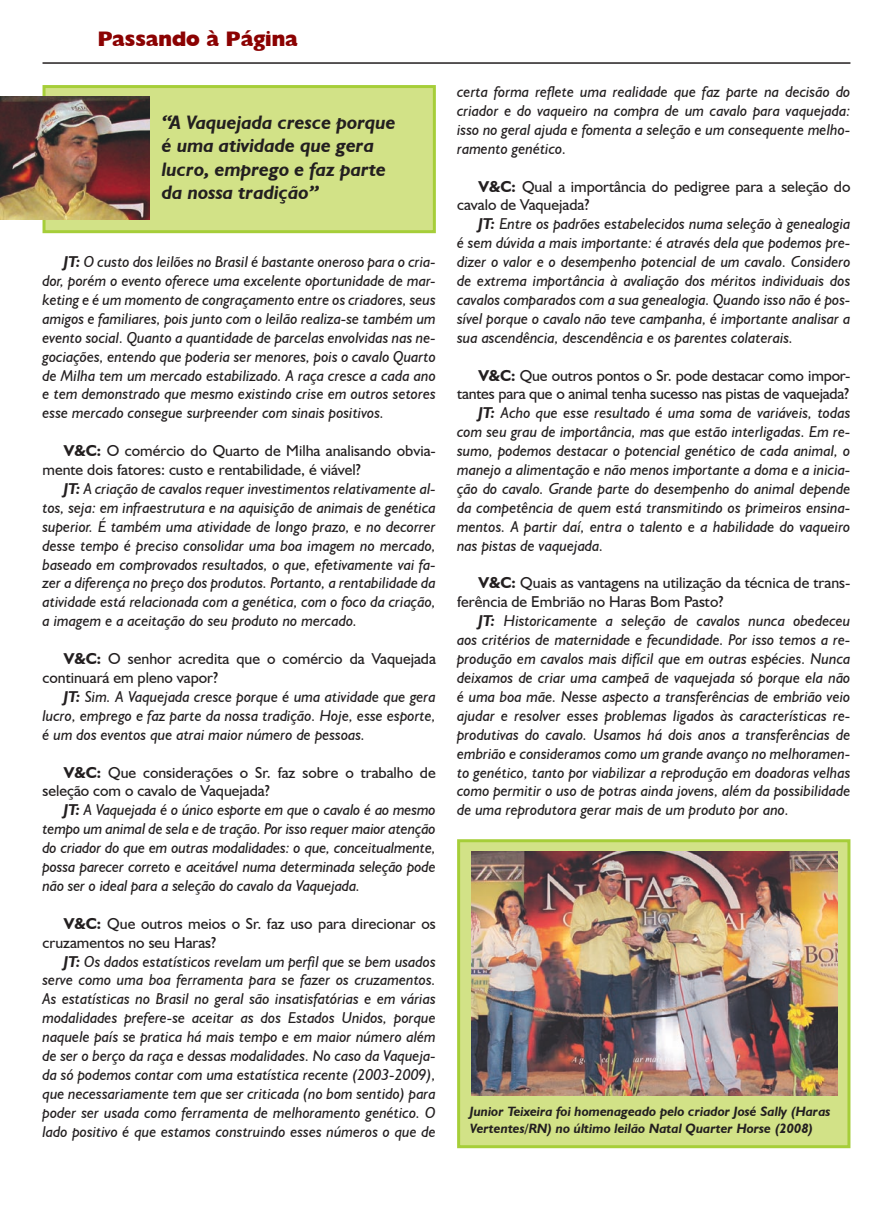
<style>
.page{position:relative;width:893px;height:1212px;background:#fff}
.page>*{position:absolute;margin:0;border:0;box-sizing:border-box;transform-origin:0 0}
.t1{font:800 21px "Humanist 521 BT";color:#8b0202}
.t2{font:italic 700 19.5px "Humanist 521 BT";color:#231f20}
.t3{font:italic 15.75px/18.9px "Humanist 521 BT";color:#231f20;text-align:justify}
.t4{font:15.75px/18.9px "Humanist 521 BT";color:#231f20}
.t5{font:italic 700 13.5px/16.2px "Humanist 521 BT";color:#231f20}
.s1{font-weight:700}
</style>
<div class="page">
<div style="left:43px;top:85px;width:393px;height:148px;background:#d2e287;border:3px solid #a6ce39"></div>
<div style="left:457px;top:839px;width:393px;height:309px;background:#d2e287;border:3px solid #a6ce39"></div>
<hr style="left:43px;top:62px;width:807px;height:2px;background:#231f20">
<img style="left:471px;top:852px;width:367px;height:244px">
<img style="left:0;top:96px;width:150px;height:124px">
<p class="t1" style="left:98px;top:25px;width:202px">Passando à Página</p>
<p class="t2" style="left:162px;top:110px;width:235px">“A Vaquejada cresce porque</p>
<p class="t2" style="left:162px;top:134px;width:214px">é uma atividade que gera</p>
<p class="t2" style="left:162px;top:157px;width:226px">lucro, emprego e faz parte</p>
<p class="t2" style="left:162px;top:180px;width:159px">da nossa tradição”</p>
<p class="t3" style="left:43px;top:252px;width:395px;text-indent:21px"><span class="s1">JT:</span> O custo dos leilões no Brasil é bastante oneroso para o cria&shy;dor, porém o evento oferece uma excelente oportunidade de mar&shy;keting e é um momento de congraçamento entre os criadores, seus amigos e familiares, pois junto com o leilão realiza-se também um evento social. Quanto a quantidade de parcelas envolvidas nas ne&shy;gociações, entendo que poderia ser menores, pois o cavalo Quarto de Milha tem um mercado estabilizado. A raça cresce a cada ano e tem demonstrado que mesmo existindo crise em outros setores esse mercado consegue surpreender com sinais positivos.</p>
<p class="t4" style="left:43px;top:441px;width:395px;text-indent:21px"><span class="s1">V&amp;C:</span> O comércio do Quarto de Milha analisando obvia&shy;mente dois fatores: custo e rentabilidade, é viável?</p>
<p class="t3" style="left:43px;top:479px;width:395px;text-indent:21px"><span class="s1">JT:</span> A criação de cavalos requer investimentos relativamente al&shy;tos, seja: em infraestrutura e na aquisição de animais de genética superior. É também uma atividade de longo prazo, e no decorrer desse tempo é preciso consolidar uma boa imagem no mercado, baseado em comprovados resultados, o que, efetivamente vai fa&shy;zer a diferença no preço dos produtos. Portanto, a rentabilidade da atividade está relacionada com a genética, com o foco da criação, a imagem e a aceitação do seu produto no mercado.</p>
<p class="t4" style="left:43px;top:649px;width:395px;text-indent:21px"><span class="s1">V&amp;C:</span> O senhor acredita que o comércio da Vaquejada continuará em pleno vapor?</p>
<p class="t3" style="left:43px;top:687px;width:395px;text-indent:21px"><span class="s1">JT:</span> Sim. A Vaquejada cresce porque é uma atividade que gera lucro, emprego e faz parte da nossa tradição. Hoje, esse esporte, é um dos eventos que atrai maior número de pessoas.</p>
<p class="t4" style="left:43px;top:762px;width:395px;text-indent:21px"><span class="s1">V&amp;C:</span> Que considerações o Sr. faz sobre o trabalho de seleção com o cavalo de Vaquejada?</p>
<p class="t3" style="left:43px;top:800px;width:395px;text-indent:21px"><span class="s1">JT:</span> A Vaquejada é o único esporte em que o cavalo é ao mesmo tempo um animal de sela e de tração. Por isso requer maior atenção do criador do que em outras modalidades: o que, conceitualmente, possa parecer correto e aceitável numa determinada seleção pode não ser o ideal para a seleção do cavalo da Vaquejada.</p>
<p class="t4" style="left:43px;top:913px;width:395px;text-indent:21px"><span class="s1">V&amp;C:</span> Que outros meios o Sr. faz uso para direcionar os cruzamentos no seu Haras?</p>
<p class="t3" style="left:43px;top:951px;width:395px;text-indent:21px"><span class="s1">JT:</span> Os dados estatísticos revelam um perfil que se bem usados serve como uma boa ferramenta para se fazer os cruzamentos.<br>As estatísticas no Brasil no geral são insatisfatórias e em várias modalidades prefere-se aceitar as dos Estados Unidos, porque naquele país se pratica há mais tempo e em maior número além de ser o berço da raça e dessas modalidades. No caso da Vaqueja&shy;da só podemos contar com uma estatística recente (2003-2009), que necessariamente tem que ser criticada (no bom sentido) para poder ser usada como ferramenta de melhoramento genético. O lado positivo é que estamos construindo esses números o que de</p>
<p class="t3" style="left:457px;top:82px;width:395px">certa forma reflete uma realidade que faz parte na decisão do criador e do vaqueiro na compra de um cavalo para vaquejada: isso no geral ajuda e fomenta a seleção e um consequente melho&shy;ramento genético.</p>
<p class="t4" style="left:457px;top:176px;width:395px;text-indent:21px"><span class="s1">V&amp;C:</span> Qual a importância do pedigree para a seleção do cavalo de Vaquejada?</p>
<p class="t3" style="left:457px;top:214px;width:395px;text-indent:21px"><span class="s1">JT:</span> Entre os padrões estabelecidos numa seleção à genealogia é sem dúvida a mais importante: é através dela que podemos pre&shy;dizer o valor e o desempenho potencial de um cavalo. Considero de extrema importância à avaliação dos méritos individuais dos cavalos comparados com a sua genealogia. Quando isso não é pos&shy;sível porque o cavalo não teve campanha, é importante analisar a sua ascendência, descendência e os parentes colaterais.</p>
<p class="t4" style="left:457px;top:365px;width:395px;text-align:right"><span class="s1">V&amp;C:</span> Que outros pontos o Sr. pode destacar como impor&shy;tantes para que o animal tenha sucesso nas pistas de vaquejada?</p>
<p class="t3" style="left:457px;top:403px;width:395px;text-indent:21px"><span class="s1">JT:</span> Acho que esse resultado é uma soma de variáveis, todas com seu grau de importância, mas que estão interligadas. Em re&shy;sumo, podemos destacar o potencial genético de cada animal, o manejo a alimentação e não menos importante a doma e a inicia&shy;ção do cavalo. Grande parte do desempenho do animal depende da competência de quem está transmitindo os primeiros ensina&shy;mentos. A partir daí, entra o talento e a habilidade do vaqueiro nas pistas de vaquejada.</p>
<p class="t4" style="left:457px;top:573px;width:395px;text-indent:21px"><span class="s1">V&amp;C:</span> Quais as vantagens na utilização da técnica de trans&shy;ferência de Embrião no Haras Bom Pasto?</p>
<p class="t3" style="left:457px;top:611px;width:395px;text-indent:21px"><span class="s1">JT:</span> Historicamente a seleção de cavalos nunca obedeceu aos critérios de maternidade e fecundidade. Por isso temos a re&shy;produção em cavalos mais difícil que em outras espécies. Nunca deixamos de criar uma campeã de vaquejada só porque ela não é uma boa mãe. Nesse aspecto a transferências de embrião veio ajudar e resolver esses problemas ligados às características re&shy;produtivas do cavalo. Usamos há dois anos a transferências de embrião e consideramos como um grande avanço no melhoramen&shy;to genético, tanto por viabilizar a reprodução em doadoras velhas como permitir o uso de potras ainda jovens, além da possibilidade de uma reprodutora gerar mais de um produto por ano.</p>
<p class="t5" style="left:470px;top:1103px;width:362px">Junior Teixeira foi homenageado pelo criador José Sally (Haras<br>Vertentes/RN) no último leilão Natal Quarter Horse (2008)</p>
</div>
